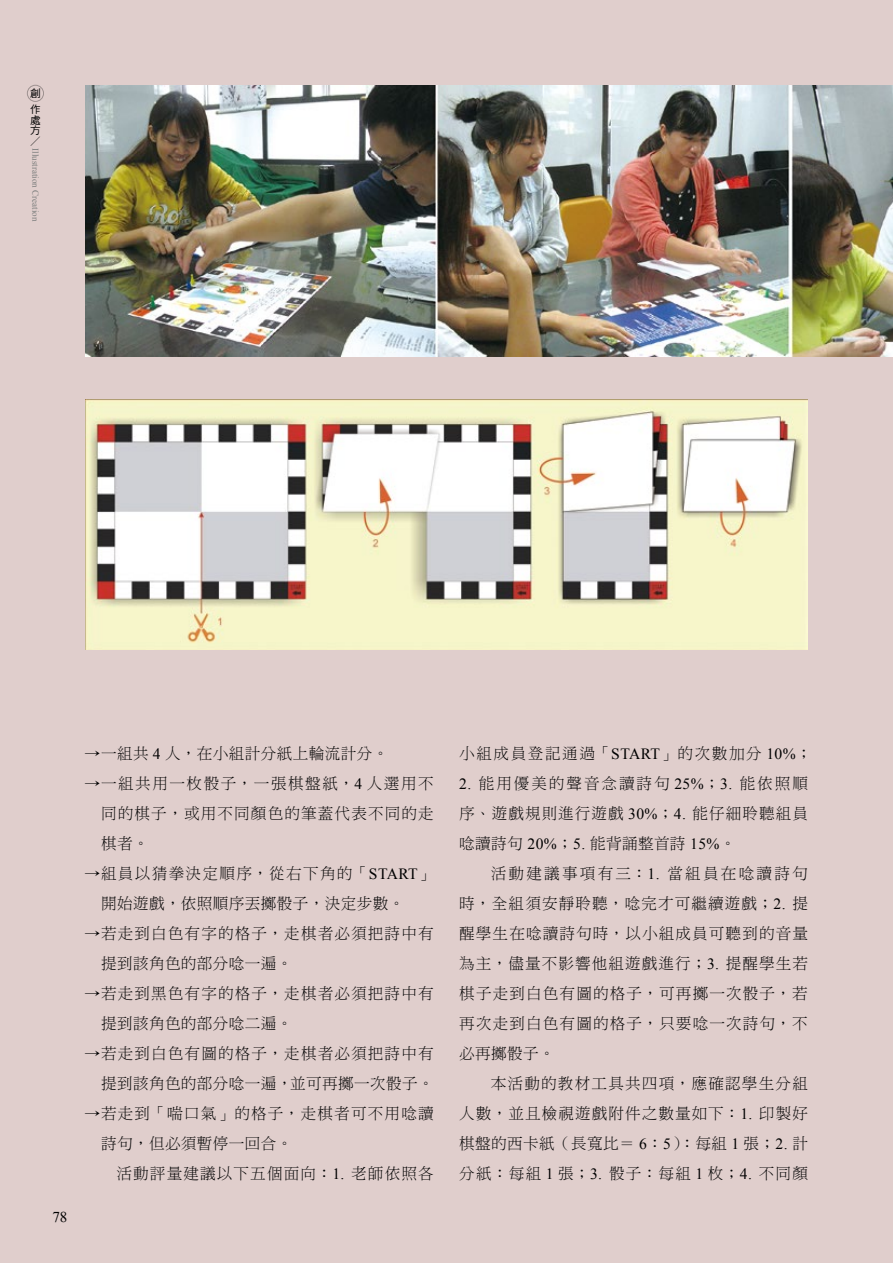
<style>
.page{position:relative;width:893px;height:1263px;background:#e0cecc}
.page>*{position:absolute;margin:0;border:0;box-sizing:border-box;transform-origin:0 0}
.t1{font:15.6px/30px "DF Ming Std W3";letter-spacing:.07em;color:#000;text-align:justify}
.t2{font:15.6px/30px "DF Ming Std W3";letter-spacing:.025em;color:#000}
.t3{font:15.6px/30px "DF Ming Std W3";letter-spacing:.05em;color:#000;text-align:right}
.t4{font:15.6px "DF Ming Std W3";letter-spacing:.1em;color:#000}
.t5{font:15px "Times New Roman";color:#000}
.t6{font:10.5px/16px "DF Hei Std W5";color:#000}
.t7{font:10.5px "DF Ming Std W3";color:#000}
.t8{font:9px "Times New Roman";color:#7b7d7c}
.s1{font-family:"Times New Roman"}
</style>
<div class="page">
<img style="left:86px;top:400px;width:722px;height:249px">
<img style="left:86px;top:85px;width:807px;height:271px">
<div style="left:27px;top:85px;width:17px;height:17px;border:1px solid #000;border-radius:50%"></div>
<p class="t6" style="left:30px;top:85px;width:12px">創作</p>
<p class="t6" style="left:30px;top:114px;width:12px;line-height:10.5px">處方</p>
<p class="t7" style="left:30px;top:135px;width:11px">／</p>
<p class="t8" style="left:42px;top:148px;width:74px;rotate:90deg">Illustration Creation</p>
<p class="t5" style="left:52px;top:1206px;width:16px">78</p>
<p class="t2" style="left:85px;top:738px;width:305px">→一組共 <span class="s1">4</span> 人，在小組計分紙上輪流計分。</p>
<p class="t1" style="left:101px;top:768px;width:334px;text-indent:-16px">→一組共用一枚骰子，一張棋盤紙，<span class="s1">4</span> 人選用不同的棋子，或用不同顏色的筆蓋代表不同的走棋者。</p>
<p class="t2" style="left:101px;top:858px;width:334px;text-indent:-16px">→組員以猜拳決定順序，從右下角的「<span class="s1">START</span>」開始遊戲，依照順序丟擲骰子，決定步數。</p>
<p class="t1" style="left:101px;top:918px;width:334px;text-indent:-16px">→若走到白色有字的格子，走棋者必須把詩中有提到該角色的部分唸一遍。</p>
<p class="t1" style="left:101px;top:978px;width:334px;text-indent:-16px">→若走到黑色有字的格子，走棋者必須把詩中有提到該角色的部分唸二遍。</p>
<p class="t3" style="left:85px;top:1038px;width:350px">→若走到白色有圖的格子，走棋者必須把詩中有提到該角色的部分唸一遍，並可再擲一次骰子。</p>
<p class="t1" style="left:101px;top:1098px;width:334px;text-indent:-16px">→若走到「喘口氣」的格子，走棋者可不用唸讀詩句，但必須暫停一回合。</p>
<p class="t1" style="left:117px;top:1158px;width:319px">活動評量建議以下五個面向：<span class="s1">1.</span> 老師依照各</p>
<p class="t4" style="left:459px;top:744px;width:354px">小組成員登記通過「<span class="s1">START</span>」的次數加分 <span class="s1">10%</span>；</p>
<p class="t1" style="left:459px;top:768px;width:350px"><span class="s1">2.</span> 能用優美的聲音念讀詩句 <span class="s1">25%</span>；<span class="s1">3.</span> 能依照順序、遊戲規則進行遊戲 <span class="s1">30%</span>；<span class="s1">4.</span> 能仔細聆聽組員唸讀詩句 <span class="s1">20%</span>；<span class="s1">5.</span> 能背誦整首詩 <span class="s1">15%</span>。</p>
<p class="t1" style="left:459px;top:858px;width:350px;text-indent:31px">活動建議事項有三：<span class="s1">1.</span> 當組員在唸讀詩句時，全組須安靜聆聽，唸完才可繼續遊戲；<span class="s1">2.</span> 提醒學生在唸讀詩句時，以小組成員可聽到的音量為主，儘量不影響他組遊戲進行；<span class="s1">3.</span> 提醒學生若棋子走到白色有圖的格子，可再擲一次骰子，若再次走到白色有圖的格子，只要唸一次詩句，不必再擲骰子。</p>
<p class="t1" style="left:459px;top:1068px;width:350px;text-indent:31px">本活動的教材工具共四項，應確認學生分組人數，並且檢視遊戲附件之數量如下：<span class="s1">1.</span> 印製好棋盤的西卡紙（長寬比＝ <span class="s1">6</span>：<span class="s1">5</span>）：每組 <span class="s1">1</span> 張；<span class="s1">2.</span> 計分紙：每組 <span class="s1">1</span> 張；<span class="s1">3.</span> 骰子：每組 <span class="s1">1</span> 枚；<span class="s1">4.</span> 不同顏</p>
</div>
